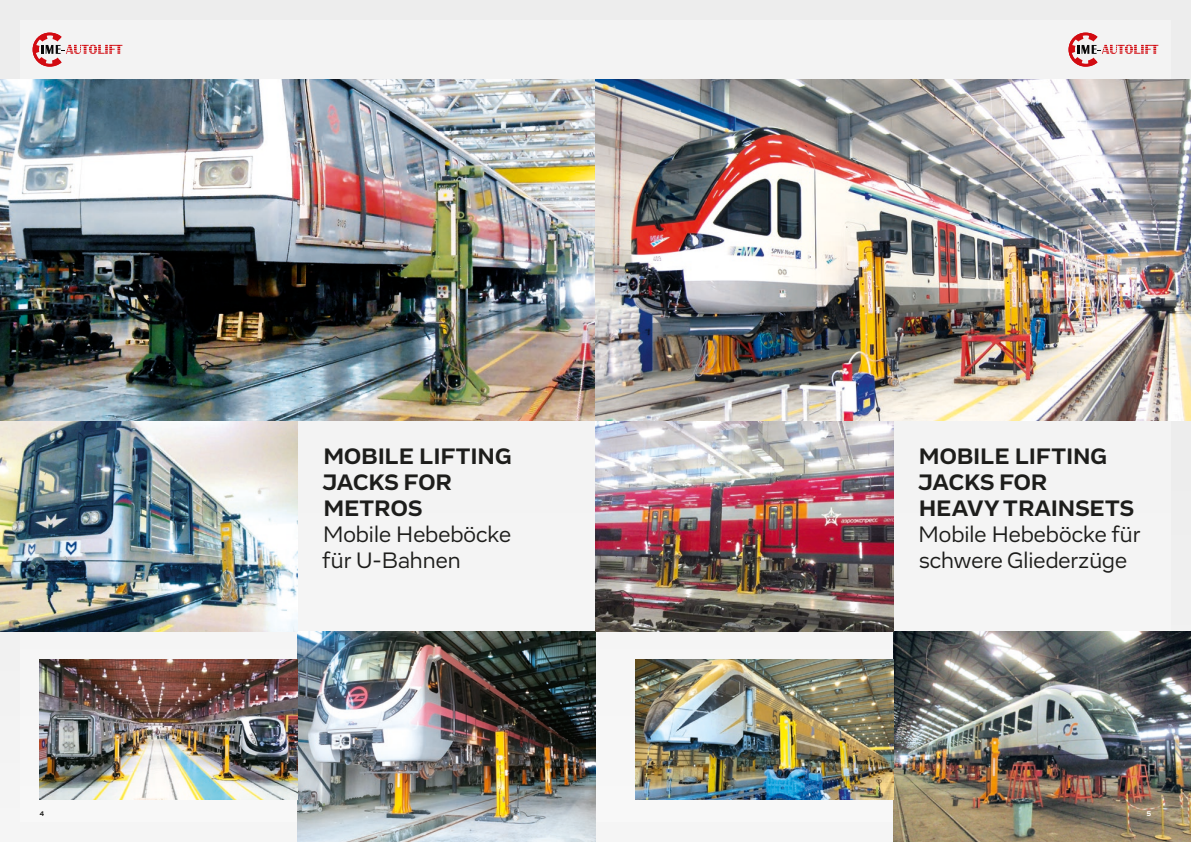
<style>
.page{position:relative;width:1191px;height:842px;background:#fff}
.page>*{position:absolute;margin:0;border:0;box-sizing:border-box;transform-origin:0 0}
.t1{font:700 23px/26px "Vito";letter-spacing:.015em;color:#1d1d1b}
.t2{font:23px/26px "Vito";color:#1d1d1b}
.t3{font:700 7px "Vito";color:#1d1d1b}
.t4{font:700 7px "Vito";color:#fff}
</style>
<div class="page">
<div style="left:0;top:0;width:1191px;height:444px;background:#f3f3f3"></div>
<div style="left:0;top:444px;width:1191px;height:398px;background:#f4f4f4"></div>
<svg style="left:1068px;top:33px;width:90px;height:34px"></svg>
<img style="left:893px;top:631px;width:298px;height:211px">
<svg style="left:33px;top:33px;width:89px;height:34px"></svg>
<img style="left:298px;top:631px;width:297px;height:211px">
<img style="left:40px;top:659px;width:258px;height:140px">
<img style="left:635px;top:659px;width:258px;height:140px">
<img style="left:0;top:421px;width:298px;height:210px">
<img style="left:0;top:79px;width:595px;height:342px">
<img style="left:595px;top:421px;width:298px;height:210px">
<img style="left:595px;top:79px;width:596px;height:342px">
<p class="t1" style="left:322px;top:443px;width:190px">MOBILE LIFTING<br>JACKS FOR<br>METROS</p>
<p class="t2" style="left:322px;top:521px;width:190px">Mobile Hebeböcke für U-Bahnen</p>
<p class="t1" style="left:918px;top:443px;width:218px">MOBILE LIFTING<br>JACKS FOR<br>HEAVY TRAINSETS</p>
<p class="t2" style="left:918px;top:521px;width:223px">Mobile Hebeböcke für schwere Gliederzüge</p>
<p class="t3" style="left:40px;top:809px;width:6px">4</p>
<p class="t4" style="left:1146px;top:809px;width:6px">5</p>
</div>
